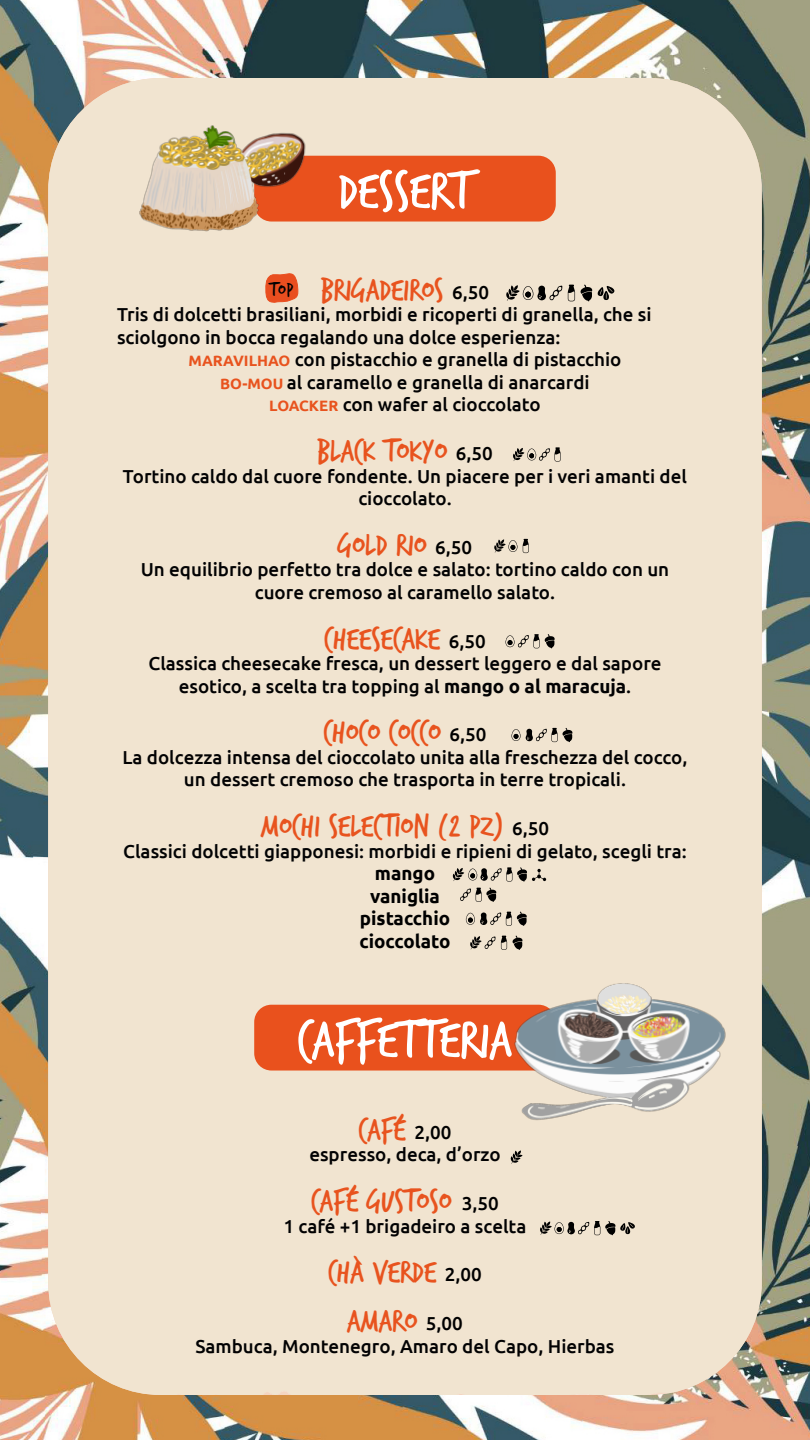
<style>
.page{position:relative;width:810px;height:1440px;background:#fff}
.page>*{position:absolute;margin:0;border:0;box-sizing:border-box;transform-origin:0 0}
.t1{font:56.25px "Trash Hand";color:#fff}
.t2{font:33.75px/48.8px "Trash Hand";color:#e8531e;text-align:center}
.t3{font:20.25px "Trash Hand";color:#020203}
.t4{font:500 18.75px/22.5px "Ubuntu";color:#020203;text-align:center}
.t5{font:500 18.75px "Ubuntu";color:#020304}
.t6{font:700 18.75px/22.5px "Ubuntu";color:#000;text-align:center}
.s1{font-family:"Ubuntu";font-weight:500;font-size:18.75px;color:#000}
.s2{font-weight:700;font-size:15px;color:#e8531e}
.s3{font-weight:700}
</style>
<div class="page">
<img style="left:0;top:0;width:810px;height:1440px">
<div style="left:48px;top:78px;width:714px;height:1317px;background:#f1e4d0"></div>
<svg style="left:265px;top:271px;width:34px;height:33px"></svg>
<div style="left:254px;top:156px;width:302px;height:66px;background:#e9511d;border-radius:17px"></div>
<img style="left:128px;top:119px;width:186px;height:123px">
<div style="left:254px;top:1005px;width:302px;height:66px;background:#e9511d;border-radius:17px"></div>
<img style="left:502px;top:977px;width:239px;height:187px">
<svg style="left:568px;top:285px;width:47px;height:16px"></svg>
<svg style="left:506px;top:285px;width:56px;height:17px"></svg>
<svg style="left:470px;top:936px;width:53px;height:14px"></svg>
<svg style="left:466px;top:912px;width:61px;height:14px"></svg>
<svg style="left:452px;top:867px;width:94px;height:15px"></svg>
<svg style="left:459px;top:888px;width:37px;height:14px"></svg>
<svg style="left:512px;top:447px;width:49px;height:15px"></svg>
<svg style="left:505px;top:634px;width:50px;height:15px"></svg>
<svg style="left:539px;top:1221px;width:96px;height:14px"></svg>
<svg style="left:510px;top:1151px;width:13px;height:13px"></svg>
<svg style="left:494px;top:539px;width:35px;height:14px"></svg>
<svg style="left:511px;top:728px;width:61px;height:14px"></svg>
<h1 class="t1" style="left:338px;top:164px;width:134px">DESSERT</h1>
<h2 class="t2" style="left:321px;top:267px;width:170px">BRIGADEIROS <span class="s1">6,50</span></h2>
<p class="t4" style="left:117px;top:303px;width:536px">Tris di dolcetti brasiliani, morbidi e ricoperti di granella, che si</p>
<p class="t4" style="left:117px;top:325px;width:445px">sciolgono in bocca regalando una dolce esperienza:</p>
<p class="t4" style="left:189px;top:348px;width:434px"><span class="s2">MARAVILHAO</span> con pistacchio e granella di pistacchio</p>
<p class="t4" style="left:220px;top:370px;width:371px"><span class="s2">BO-MOU</span> al caramello e granella di anarcardi</p>
<p class="t4" style="left:269px;top:393px;width:273px"><span class="s2">LOACKER</span> con wafer al cioccolato</p>
<h2 class="t2" style="left:317px;top:428px;width:177px">BLACK TOKYO <span class="s1">6,50</span></h2>
<p class="t4" style="left:123px;top:464px;width:566px">Tortino caldo dal cuore fondente. Un piacere per i veri amanti del cioccolato.</p>
<h2 class="t2" style="left:338px;top:522px;width:136px">GOLD RIO <span class="s1">6,50</span></h2>
<p class="t4" style="left:141px;top:558px;width:530px">Un equilibrio perfetto tra dolce e salato: tortino caldo con un cuore cremoso al caramello salato.</p>
<h2 class="t2" style="left:324px;top:616px;width:163px">CHEESECAKE <span class="s1">6,50</span></h2>
<p class="t4" style="left:148px;top:652px;width:515px">Classica cheesecake fresca, un dessert leggero e dal sapore esotico, a scelta tra topping al <span class="s3">mango o al maracuja</span>.</p>
<h2 class="t2" style="left:323px;top:709px;width:165px">CHOCO COCCO <span class="s1">6,50</span></h2>
<p class="t4" style="left:123px;top:745px;width:566px">La dolcezza intensa del cioccolato unita alla freschezza del cocco, un dessert cremoso che trasporta in terre tropicali.</p>
<h2 class="t2" style="left:261px;top:803px;width:290px">MOCHI SELECTION (2 PZ) <span class="s1">6,50</span></h2>
<p class="t5" style="left:123px;top:839px;width:565px">Classici dolcetti giapponesi: morbidi e ripieni di gelato, scegli tra:</p>
<p class="t6" style="left:359px;top:862px;width:93px">mango vaniglia pistacchio cioccolato</p>
<p class="t3" style="left:270px;top:279px;width:25px">TOP</p>
<h1 class="t1" style="left:297px;top:1013px;width:216px">CAFFETTERIA</h1>
<h2 class="t2" style="left:359px;top:1107px;width:94px">CAFÉ <span class="s1">2,00</span></h2>
<p class="t4" style="left:309px;top:1143px;width:193px">espresso, deca, d’orzo</p>
<h2 class="t2" style="left:311px;top:1178px;width:189px">CAFÉ GUSTOSO <span class="s1">3,50</span></h2>
<p class="t4" style="left:284px;top:1214px;width:244px">1 café +1 brigadeiro a scelta</p>
<h2 class="t2" style="left:328px;top:1249px;width:155px">CHÀ VERDE <span class="s1">2,00<br></span>AMARO <span class="s1">5,00</span></h2>
<p class="t4" style="left:195px;top:1334px;width:421px">Sambuca, Montenegro, Amaro del Capo, Hierbas</p>
</div>
